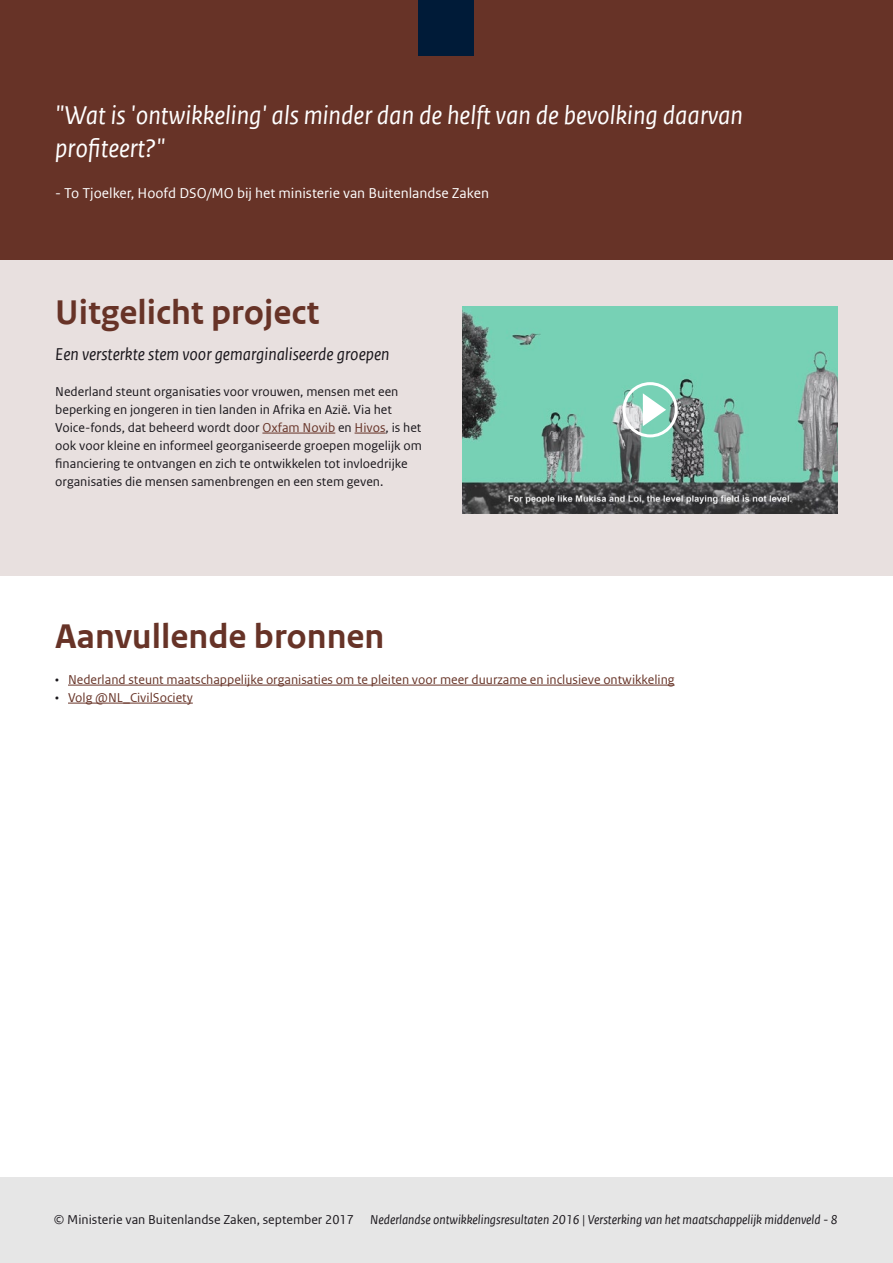
<style>
.page{position:relative;width:893px;height:1263px;background:#fff}
.page>*{position:absolute;margin:0;border:0;box-sizing:border-box;transform-origin:0 0}
.t1{font:700 36px "Rijksoverheid Sans Web Text";color:#673327}
.t2{font:italic 27px/32.4px "Rijksoverheid Sans Web Text";color:#fff}
.t3{font:italic 18px "Rijksoverheid Sans Web Text";color:#1a171c}
.t4{font:15px "Rijksoverheid Sans Web Text";color:#fff}
.t5{font:13.5px/18px "Rijksoverheid Sans Web Text";color:#1a171c}
.t6{font:italic 13.5px "Rijksoverheid Sans Web Text";color:#1a171c}
.t7{font:13.5px "Rijksoverheid Sans Web Text";color:#673327}
.s1{color:#673327}
.s2{color:#1a171c}
.s3{font-style:normal}
</style>
<div class="page">
<div style="left:0;top:0;width:893px;height:261px;background:#673327"></div>
<div style="left:0;top:261px;width:893px;height:315px;background:#e8e0df"></div>
<hr style="left:262px;top:433px;width:73px;height:1px;background:#673327">
<hr style="left:355px;top:433px;width:31px;height:1px;background:#673327">
<hr style="left:68px;top:685px;width:607px;height:1px;background:#673327">
<hr style="left:68px;top:703px;width:125px;height:1px;background:#673327">
<img style="left:463px;top:306px;width:374px;height:207px">
<div style="left:622px;top:382px;width:56px;height:55px;border:3px solid #fff;border-radius:50%"></div>
<svg style="left:643px;top:393px;width:23px;height:33px"></svg>
<div style="left:0;top:1178px;width:893px;height:85px;background:#e6e6e6"></div>
<div style="left:419px;top:0;width:55px;height:55px;background:#001b38"></div>
<h2 class="t2" style="left:55px;top:99px;width:689px">"Wat is 'ontwikkeling' als minder dan de helft van de bevolking daarvan profiteert?"</h2>
<p class="t4" style="left:55px;top:185px;width:435px">- To Tjoelker, Hoofd DSO/MO bij het ministerie van Buitenlandse Zaken</p>
<h1 class="t1" style="left:55px;top:292px;width:266px">Uitgelicht project</h1>
<h3 class="t3" style="left:55px;top:344px;width:336px">Een versterkte stem voor gemarginaliseerde groepen</h3>
<p class="t5" style="left:55px;top:383px;width:368px">Nederland steunt organisaties voor vrouwen, mensen met een beperking en jongeren in tien landen in Afrika en Azië. Via het Voice-fonds, dat beheerd wordt door <span class="s1">Oxfam Novib</span> en <span class="s1">Hivos</span>, is het ook voor kleine en informeel georganiseerde groepen mogelijk om financiering te ontvangen en zich te ontwikkelen tot invloedrijke organisaties die mensen samenbrengen en een stem geven.</p>
<h1 class="t1" style="left:55px;top:616px;width:331px">Aanvullende bronnen</h1>
<p class="t7" style="left:55px;top:672px;width:621px"><span class="s2">•</span> Nederland steunt maatschappelijke organisaties om te pleiten voor meer duurzame en inclusieve ontwikkeling</p>
<p class="t7" style="left:55px;top:690px;width:139px"><span class="s2">•</span> Volg @NL_CivilSociety</p>
<p class="t6" style="left:54px;top:1212px;width:785px"><span class="s3">© Ministerie van Buitenlandse Zaken, september 2017</span> Nederlandse ontwikkelingsresultaten 2016 | Versterking van het maatschappelijk middenveld - 8</p>
</div>
